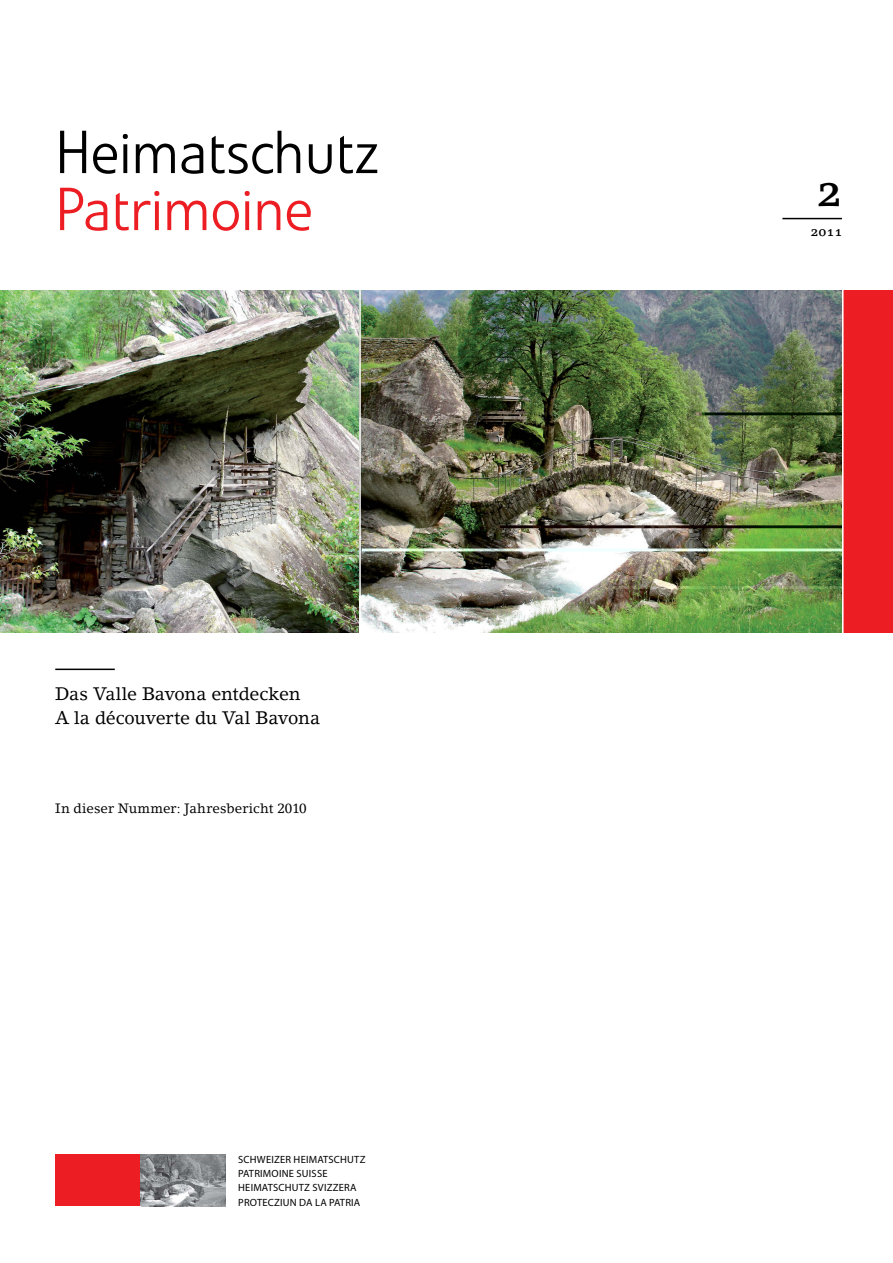
<style>
.page{position:relative;width:893px;height:1263px;background:#fff}
.page>*{position:absolute;margin:0;border:0;box-sizing:border-box;transform-origin:0 0}
.t1{font:300 60px "Evo BQ";color:#000}
.t2{font:300 60px "Evo BQ";color:#ed1d24}
.t3{font:45px "Lino Letter Medium Os F";color:#000}
.t4{font:18px/24px "Lino Letter Std";letter-spacing:-.01em;color:#000}
.t5{font:13.5px "Lino Letter Std";letter-spacing:.005em;color:#000}
.t6{font:13.5px "Lino Letter Medium Os F";color:#000}
.t7{font:10.5px/14.4px "Myriad Pro";letter-spacing:.02em;color:#000}
</style>
<div class="page">
<hr style="left:55px;top:669px;width:60px;height:1px;background:#000">
<div style="left:55px;top:1155px;width:85px;height:51px;background:#ed1d24"></div>
<hr style="left:782px;top:218px;width:60px;height:1px;background:#000">
<img style="left:140px;top:1155px;width:85px;height:51px">
<img style="left:0;top:291px;width:842px;height:342px">
<div style="left:843px;top:291px;width:50px;height:342px;background:#ed1d24"></div>
<hr style="left:359px;top:289px;width:2px;height:345px;background:#fff">
<h1 class="t1" style="left:55px;top:117px;width:325px">Heimatschutz</h1>
<h1 class="t2" style="left:55px;top:174px;width:259px">Patrimoine</h1>
<h2 class="t3" style="left:816px;top:163px;width:28px">2</h2>
<p class="t6" style="left:810px;top:223px;width:33px">2011</p>
<h3 class="t4" style="left:55px;top:681px;width:266px">Das Valle Bavona entdecken<br>A la découverte du Val Bavona</h3>
<p class="t5" style="left:55px;top:800px;width:253px">In dieser Nummer: Jahresbericht 2010</p>
<p class="t7" style="left:238px;top:1152px;width:129px">SCHWEIZER HEIMATSCHUTZ<br>PATRIMOINE SUISS E<br>HEIMATSCHUTZ SVIZZERA<br>PROTECZIUN DA LA PATRIA</p>
</div>
